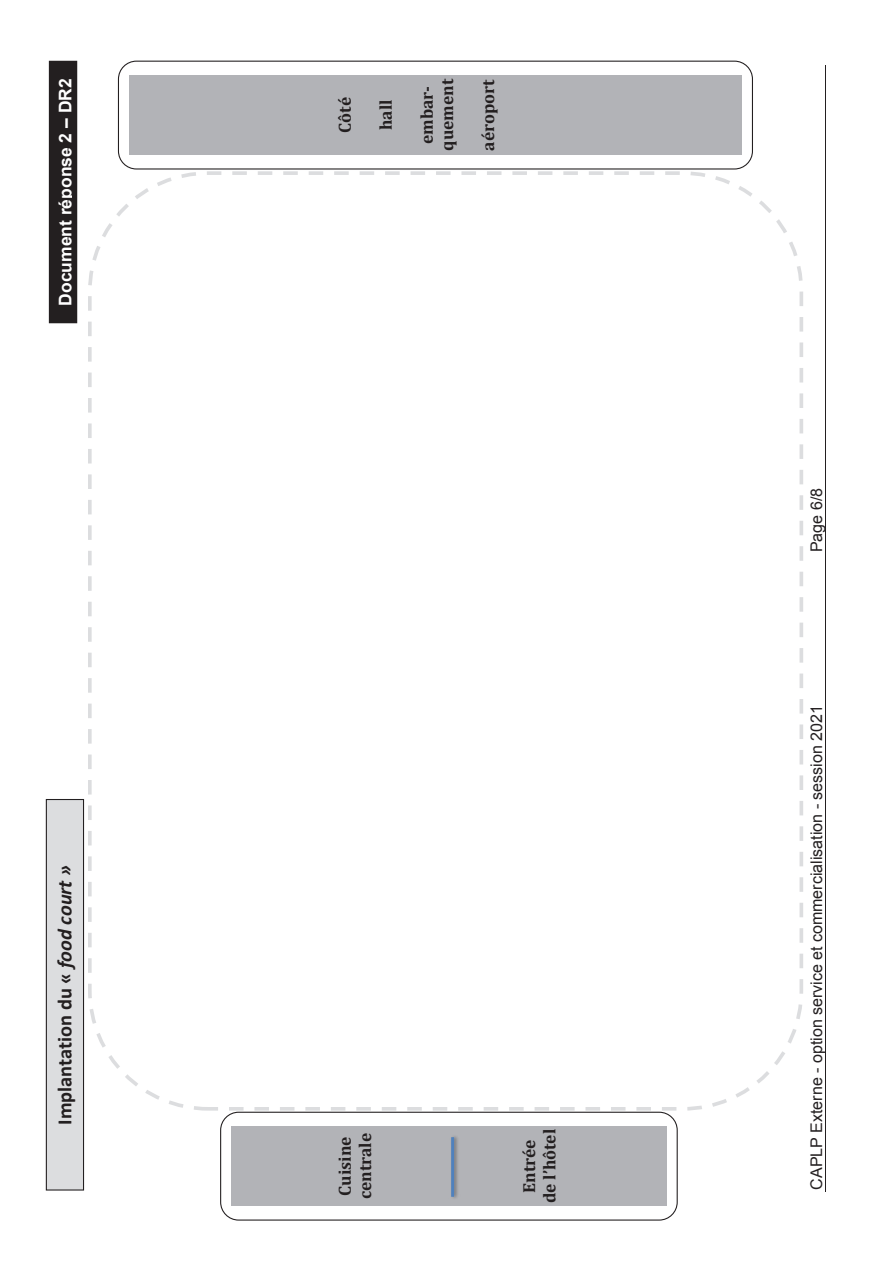
<style>
.page{position:relative;width:893px;height:1263px;background:#fff}
.page>*{position:absolute;margin:0;border:0;box-sizing:border-box;transform-origin:0 0}
.t1{font:700 20.4px "Calibri";color:#231f20}
.t2{font:700 17.4px/20.4px "Cambria";color:#231f20;text-align:center}
.t3{font:700 17.4px "Arial";color:#fff}
.t4{font:16.05px "Arial";color:#231f20}
.s1{font-style:italic}
</style>
<div class="page">
<hr style="left:825px;top:65px;width:1px;height:1127px;background:#231f20">
<div style="left:46px;top:799px;width:38px;height:391px;background:#dcdddf"></div>
<div style="left:46px;top:799px;width:38px;height:391px;border:1px solid #231f20"></div>
<div style="left:220px;top:1112px;width:458px;height:108px;background:#fff;border:1px solid #231f20;border-radius:18px"></div>
<div style="left:232px;top:1126px;width:20px;height:80px;background:#b2b3b7"></div>
<div style="left:252px;top:1126px;width:21px;height:80px;background:#b2b3b7"></div>
<div style="left:273px;top:1126px;width:20px;height:80px;background:#b2b3b7"></div>
<div style="left:293px;top:1126px;width:21px;height:80px;background:#b2b3b7"></div>
<div style="left:314px;top:1126px;width:20px;height:80px;background:#b2b3b7"></div>
<div style="left:334px;top:1126px;width:21px;height:80px;background:#b2b3b7"></div>
<div style="left:355px;top:1126px;width:20px;height:80px;background:#b2b3b7"></div>
<div style="left:375px;top:1126px;width:20px;height:80px;background:#b2b3b7"></div>
<div style="left:395px;top:1126px;width:21px;height:80px;background:#b2b3b7"></div>
<div style="left:416px;top:1126px;width:21px;height:80px;background:#b2b3b7"></div>
<div style="left:437px;top:1126px;width:20px;height:80px;background:#b2b3b7"></div>
<div style="left:457px;top:1126px;width:20px;height:80px;background:#b2b3b7"></div>
<div style="left:477px;top:1126px;width:21px;height:80px;background:#b2b3b7"></div>
<div style="left:498px;top:1126px;width:20px;height:80px;background:#b2b3b7"></div>
<div style="left:518px;top:1126px;width:21px;height:80px;background:#b2b3b7"></div>
<div style="left:539px;top:1126px;width:127px;height:80px;background:#b2b3b7"></div>
<div style="left:88px;top:171px;width:715px;height:939px;background:#fff;border:4px dashed #dcdddf;border-radius:119px"></div>
<img style="left:453px;top:1136px;width:5px;height:62px">
<hr style="left:451px;top:1137px;width:3px;height:60px;background:#4f81bd">
<div style="left:118px;top:61px;width:635px;height:109px;background:#fff;border:1px solid #231f20;border-radius:18px"></div>
<div style="left:130px;top:75px;width:20px;height:80px;background:#b2b3b7"></div>
<div style="left:150px;top:75px;width:20px;height:80px;background:#b2b3b7"></div>
<div style="left:170px;top:75px;width:21px;height:80px;background:#b2b3b7"></div>
<div style="left:191px;top:75px;width:20px;height:80px;background:#b2b3b7"></div>
<div style="left:211px;top:75px;width:21px;height:80px;background:#b2b3b7"></div>
<div style="left:232px;top:75px;width:20px;height:80px;background:#b2b3b7"></div>
<div style="left:252px;top:75px;width:21px;height:80px;background:#b2b3b7"></div>
<div style="left:273px;top:75px;width:20px;height:80px;background:#b2b3b7"></div>
<div style="left:293px;top:75px;width:21px;height:80px;background:#b2b3b7"></div>
<div style="left:314px;top:75px;width:20px;height:80px;background:#b2b3b7"></div>
<div style="left:334px;top:75px;width:21px;height:80px;background:#b2b3b7"></div>
<div style="left:355px;top:75px;width:20px;height:80px;background:#b2b3b7"></div>
<div style="left:375px;top:75px;width:21px;height:80px;background:#b2b3b7"></div>
<div style="left:396px;top:75px;width:20px;height:80px;background:#b2b3b7"></div>
<div style="left:416px;top:75px;width:21px;height:80px;background:#b2b3b7"></div>
<div style="left:437px;top:75px;width:20px;height:80px;background:#b2b3b7"></div>
<div style="left:457px;top:75px;width:21px;height:80px;background:#b2b3b7"></div>
<div style="left:478px;top:75px;width:263px;height:80px;background:#b2b3b7"></div>
<div style="left:49px;top:61px;width:28px;height:262px;background:#231f20"></div>
<p class="t3" style="left:54px;top:306px;width:229px;rotate:-90deg">Document réponse 2 – DR2</p>
<p class="t1" style="left:50px;top:1125px;width:261px;rotate:-90deg">Implantation du « <span class="s1">food court »</span></p>
<p class="t2" style="left:334px;top:133px;width:37px;rotate:-90deg">Côté</p>
<p class="t2" style="left:375px;top:130px;width:32px;rotate:-90deg">hall</p>
<p class="t2" style="left:416px;top:151px;width:73px;rotate:-90deg">embar&shy;quement</p>
<p class="t2" style="left:477px;top:151px;width:73px;rotate:-90deg">aéroport</p>
<p class="t2" style="left:334px;top:1199px;width:68px;text-align:left;rotate:-90deg">Cuisine centrale</p>
<p class="t2" style="left:518px;top:1203px;width:76px;rotate:-90deg">Entrée de l’hôtel</p>
<p class="t4" style="left:806px;top:552px;width:66px;rotate:-90deg">Page 6/8</p>
<p class="t4" style="left:806px;top:1189px;width:486px;rotate:-90deg">CAPLP Externe - option service et commercialisation - session 2021</p>
</div>
